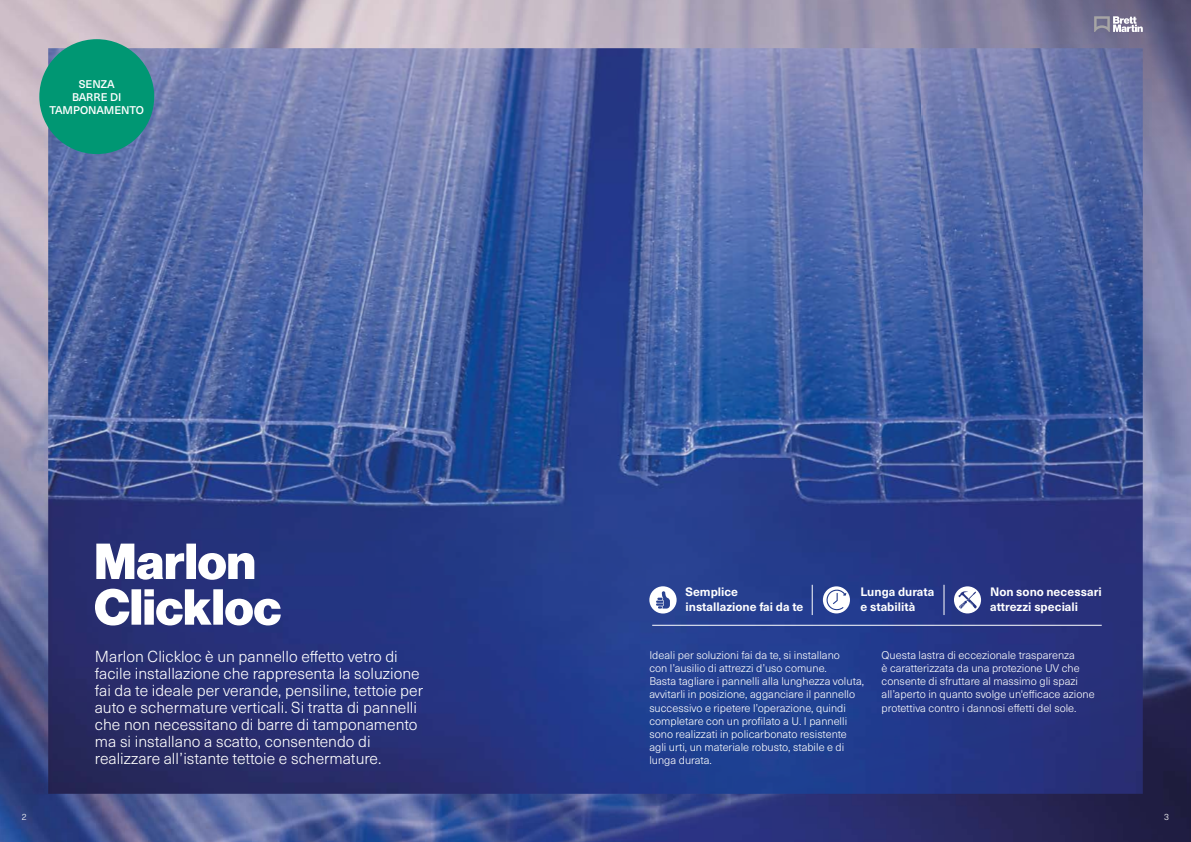
<style>
.page{position:relative;width:1191px;height:842px;background:#fff}
.page>*{position:absolute;margin:0;border:0;box-sizing:border-box;transform-origin:0 0}
.t1{font:300 15.7px/17px "Neue Haas Unica W1 G";color:#fff}
.t2{font:700 12px/15px "Neue Haas Unica W1 G";color:#fff}
.t3{font:300 11px/13.2px "Neue Haas Unica W1 G";color:#fff}
.t4{font:500 11px/13.2px "Neue Haas Unica W1 G";color:#fff;text-align:center}
.t5{font:300 9px "Neue Haas Unica W1 G";color:#fff}
</style>
<div class="page">
<img style="left:0;top:0;width:1191px;height:842px">
<img style="left:48px;top:48px;width:1094px;height:746px">
<svg style="left:921px;top:0;width:270px;height:270px;background:#6671a3"></svg>
<svg style="left:96px;top:544px;width:158px;height:36px"></svg>
<svg style="left:95px;top:589px;width:186px;height:36px"></svg>
<hr style="left:812px;top:585px;width:1px;height:30px;background:#fff">
<hr style="left:652px;top:625px;width:449px;height:1px;background:#fff">
<svg style="left:954px;top:586px;width:27px;height:27px"></svg>
<svg style="left:823px;top:586px;width:27px;height:27px"></svg>
<svg style="left:649px;top:586px;width:27px;height:27px"></svg>
<hr style="left:943px;top:585px;width:1px;height:30px;background:#fff">
<div style="left:39px;top:39px;width:115px;height:115px;background:#009773;border-radius:50%"></div>
<svg style="left:1094px;top:16px;width:48px;height:16px"></svg>
<p class="t4" style="left:50px;top:76px;width:96px">SENZA<br>BARRE DI<br>TAMPONAMENTO</p>
<p class="t1" style="left:95px;top:647px;width:330px">Marlon Clickloc è un pannello effetto vetro di facile installazione che rappresenta la soluzione fai da te ideale per verande, pensiline, tettoie per auto e schermature verticali. Si tratta di pannelli che non necessitano di barre di tamponamento ma si installano a scatto, consentendo di realizzare all’istante tettoie e schermature.</p>
<p class="t2" style="left:685px;top:584px;width:119px">Semplice installazione fai da te</p>
<p class="t2" style="left:860px;top:584px;width:75px">Lunga durata e stabilità</p>
<p class="t2" style="left:990px;top:584px;width:113px">Non sono necessari attrezzi speciali</p>
<p class="t3" style="left:649px;top:648px;width:216px">Ideali per soluzioni fai da te, si installano<br>con l’ausilio di attrezzi d’uso comune.<br>Basta tagliare i pannelli alla lunghezza voluta, avvitarli in posizione, agganciare il pannello successivo e ripetere l’operazione, quindi completare con un profilato a U. I pannelli sono realizzati in policarbonato resistente agli urti, un materiale robusto, stabile e di lunga durata.</p>
<p class="t3" style="left:881px;top:648px;width:214px">Questa lastra di eccezionale trasparenza<br>è caratterizzata da una protezione UV che consente di sfruttare al massimo gli spazi all’aperto in quanto svolge un'efficace azione protettiva contro i dannosi effetti del sole.</p>
<p class="t5" style="left:22px;top:810px;width:6px">2</p>
<p class="t5" style="left:1164px;top:810px;width:6px">3</p>
</div>
